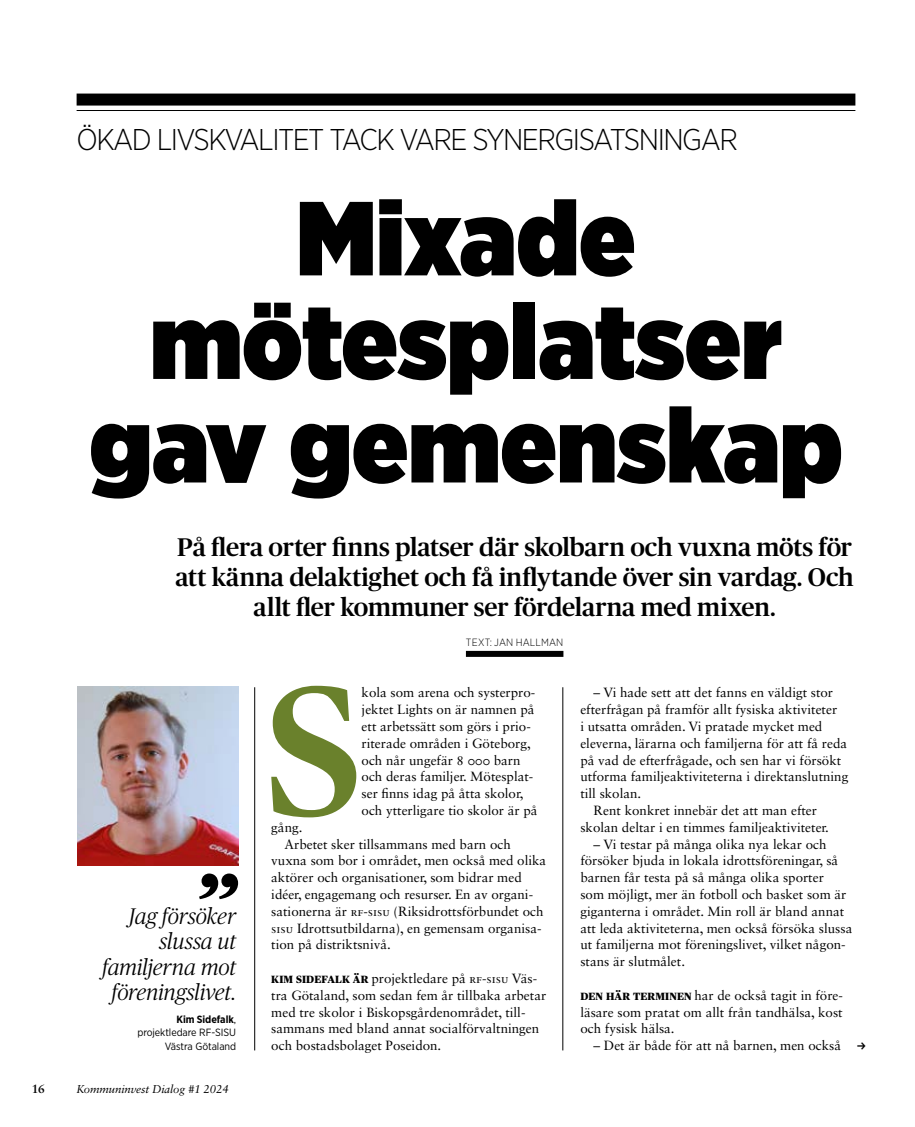
<style>
.page{position:relative;width:915px;height:1127px;background:#fff}
.page>*{position:absolute;margin:0;border:0;box-sizing:border-box;transform-origin:0 0}
.t1{font:500 183px "Publico Headline";color:#6a812c}
.t2{font:900 105px/103.5px "Gotham Narrow";color:#000;text-align:center}
.t3{font:300 30px "Gotham Narrow";letter-spacing:-.05em;color:#000}
.t4{font:500 25.5px/30px "Publico Headline";letter-spacing:-.005em;color:#000;text-align:center}
.t5{font:italic 300 22.5px/25.5px "Publico Headline";letter-spacing:-.015em;color:#000;text-align:right}
.t6{font:13.35px/16.8px "Sabon LT Std";color:#000}
.t7{font:700 12px "Sabon LT Std";color:#000}
.t8{font:italic 11.4px "Sabon LT Std";letter-spacing:-.01em;color:#000}
.t9{font:10.5px/13.5px "Gotham Narrow";letter-spacing:-.005em;color:#000;text-align:right}
.t10{font:300 10.5px "Gotham Narrow";letter-spacing:.015em;color:#000}
.s1{font-weight:700}
.s2{font-size:12px}
.s3{font-family:"Publico Headline";font-weight:800;font-size:12.3px}
</style>
<div class="page">
<div style="left:77px;top:94px;width:778px;height:12px;background:#000"></div>
<hr style="left:77px;top:110px;width:778px;height:1px;background:#000">
<div style="left:466px;top:651px;width:97px;height:6px;background:#000"></div>
<img style="left:78px;top:687px;width:160px;height:178px">
<svg style="left:199px;top:873px;width:39px;height:26px"></svg>
<hr style="left:562px;top:687px;width:1px;height:363px;background:#000">
<hr style="left:254px;top:687px;width:1px;height:363px;background:#000">
<h3 class="t3" style="left:77px;top:121px;width:662px">ÖKAD LIVSKVALITET TACK VARE SYNERGISATSNINGAR</h3>
<h2 class="t2" style="left:89px;top:185px;width:754px">Mixade mötesplatser gav gemenskap</h2>
<h3 class="t4" style="left:175px;top:530px;width:679px">På flera orter finns platser där skolbarn och vuxna möts för att känna delaktighet och få inflytande över sin vardag. Och allt fler kommuner ser fördelarna med mixen.</h3>
<p class="t10" style="left:466px;top:636px;width:99px">TEXT: JAN HALLMAN</p>
<h3 class="t5" style="left:102px;top:902px;width:135px">Jag försöker slussa ut familjerna mot föreningslivet.</h3>
<p class="t9" style="left:137px;top:1012px;width:100px"><span class="s1">Kim Sidefalk</span>, projektledare RF-SISU<br>Västra Götaland</p>
<p class="t7" style="left:32px;top:1081px;width:15px">16</p>
<p class="t8" style="left:77px;top:1082px;width:153px">Kommuninvest Dialog #1 2024</p>
<h1 class="t1" style="left:266px;top:621px;width:97px">S</h1>
<p class="t6" style="left:361px;top:684px;width:177px">kola som arena och systerpro&shy;jektet Lights on är namnen på ett arbetssätt som görs i prio&shy;riterade områden i Göteborg, och når ungefär 8 000 barn och deras familjer. Mötesplat&shy;ser finns idag på åtta skolor, och ytterligare tio skolor är på</p>
<p class="t6" style="left:271px;top:818px;width:33px">gång.</p>
<p class="t6" style="left:284px;top:835px;width:228px">Arbetet sker tillsammans med barn och</p>
<p class="t6" style="left:271px;top:852px;width:276px">vuxna som bor i området, men också med olika</p>
<p class="t6" style="left:271px;top:869px;width:252px">aktörer och organisationer, som bidrar med</p>
<p class="t6" style="left:271px;top:886px;width:263px">idéer, engagemang och resurser. En av organi-</p>
<p class="t6" style="left:271px;top:902px;width:274px">sationerna är <span class="s2">RF</span>-<span class="s2">SISU</span> (Riksidrottsförbundet och</p>
<p class="t6" style="left:271px;top:919px;width:271px"><span class="s2">SISU</span> Idrottsutbildarna), en gemensam organisa-</p>
<p class="t6" style="left:271px;top:936px;width:121px">tion på distriktsnivå.</p>
<p class="t6" style="left:271px;top:970px;width:276px"><span class="s3">KIM SIDEFALK ÄR</span> projektledare på <span class="s2">RF</span>-<span class="s2">SISU</span> Väs&shy;tra Götaland, som sedan fem år tillbaka arbetar med tre skolor i Biskopsgårdenområdet, till&shy;sammans med bland annat socialförvaltningen och bostadsbolaget Poseidon.</p>
<p class="t6" style="left:593px;top:684px;width:241px">– Vi hade sett att det fanns en väldigt stor</p>
<p class="t6" style="left:580px;top:701px;width:258px">efterfrågan på framför allt fysiska aktiviteter</p>
<p class="t6" style="left:580px;top:718px;width:243px">i utsatta områden. Vi pratade mycket med</p>
<p class="t6" style="left:580px;top:734px;width:268px">eleverna, lärarna och familjerna för att få reda</p>
<p class="t6" style="left:580px;top:751px;width:262px">på vad de efterfrågade, och sen har vi försökt</p>
<p class="t6" style="left:580px;top:768px;width:269px">utforma familjeaktiviteterna i direktanslutning</p>
<p class="t6" style="left:580px;top:785px;width:62px">till skolan.</p>
<p class="t6" style="left:593px;top:802px;width:225px">Rent konkret innebär det att man efter</p>
<p class="t6" style="left:580px;top:818px;width:250px">skolan deltar i en timmes familjeaktiviteter.</p>
<p class="t6" style="left:580px;top:835px;width:273px;text-indent:13px">– Vi testar på många olika nya lekar och försöker bjuda in lokala idrottsföreningar, så barnen får testa på så många olika sporter<br>som möjligt, mer än fotboll och basket som är giganterna i området. Min roll är bland annat att leda aktiviteterna, men också försöka slussa ut familjerna mot föreningslivet, vilket någon&shy;stans är slutmålet.</p>
<p class="t6" style="left:580px;top:986px;width:264px;text-align:justify"><span class="s3">DEN HÄR TERMINEN</span> har de också tagit in före&shy;läsare som pratat om allt från tandhälsa, kost och fysisk hälsa.</p>
<p class="t6" style="left:593px;top:1037px;width:249px">– Det är både för att nå barnen, men också</p>
</div>
